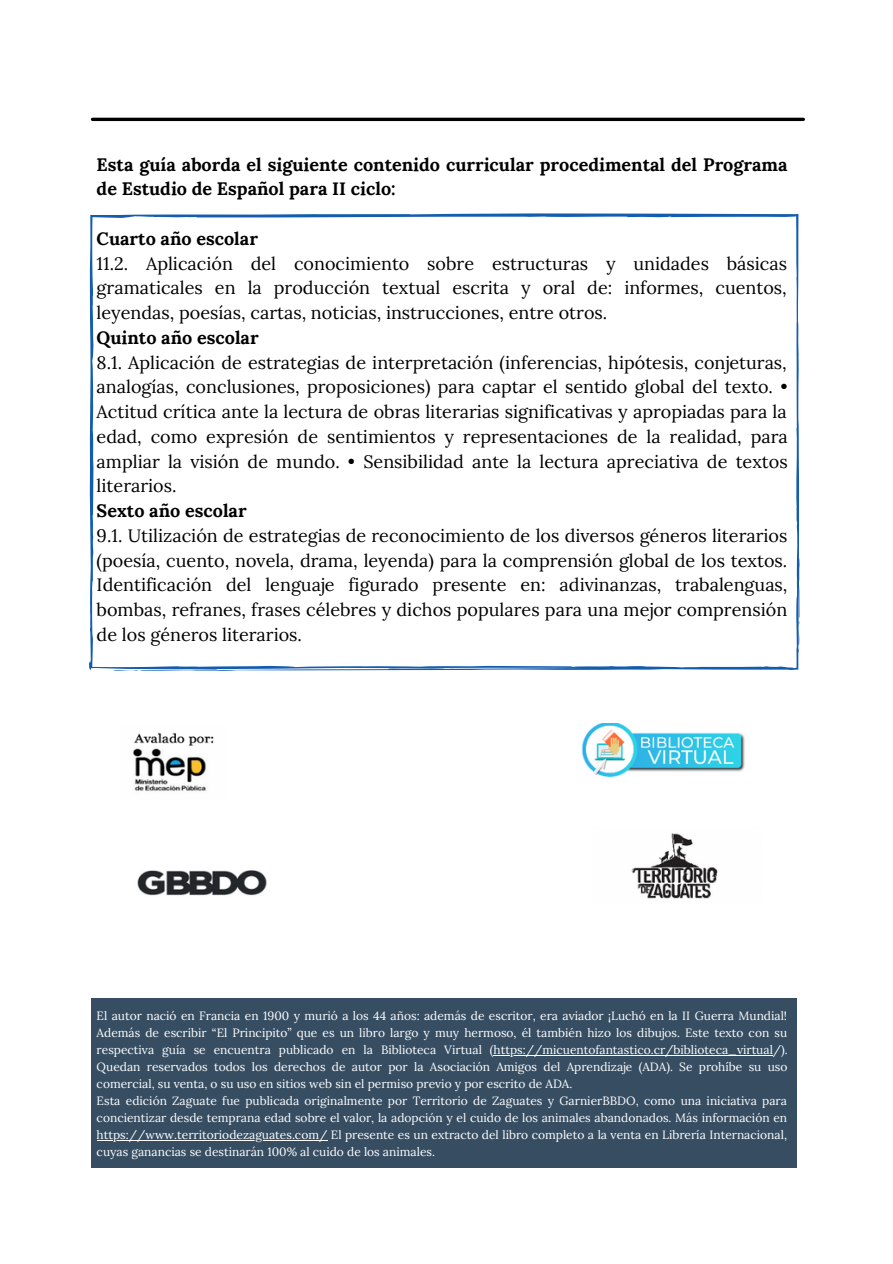
<style>
.page{position:relative;width:893px;height:1264px;background:#fff}
.page>*{position:absolute;margin:0;border:0;box-sizing:border-box;transform-origin:0 0}
.t1{font:18px/24.8px "Lora";color:#000;text-align:justify}
.t2{font:700 18px/24.8px "Lora";color:#000}
.t3{font:12px/17px "Lora";color:#fff}
</style>
<div class="page">
<div style="left:92px;top:998px;width:704px;height:169px;background:#364d62"></div>
<hr style="left:92px;top:118px;width:711px;height:3px;background:#000">
<img style="left:133px;top:723px;width:612px;height:176px">
<hr style="left:493px;top:1054px;width:279px;height:1px;background:#fff">
<hr style="left:97px;top:1139px;width:230px;height:1px;background:#fff">
<svg style="left:89px;top:213px;width:710px;height:458px"></svg>
<p class="t2" style="left:97px;top:152px;width:692px">Esta guía aborda el siguiente contenido curricular procedimental del Programa de Estudio de Español para II ciclo:</p>
<p class="t2" style="left:97px;top:226px;width:163px">Cuarto año escolar</p>
<p class="t1" style="left:97px;top:251px;width:692px">11.2. Aplicación del conocimiento sobre estructuras y unidades básicas gramaticales en la producción textual escrita y oral de: informes, cuentos, leyendas, poesías, cartas, noticias, instrucciones, entre otros.</p>
<p class="t2" style="left:97px;top:325px;width:163px">Quinto año escolar</p>
<p class="t1" style="left:97px;top:349px;width:692px">8.1. Aplicación de estrategias de interpretación (inferencias, hipótesis, conjeturas, analogías, conclusiones, proposiciones) para captar el sentido global del texto. • Actitud crítica ante la lectura de obras literarias significativas y apropiadas para la edad, como expresión de sentimientos y representaciones de la realidad, para ampliar la visión de mundo. • Sensibilidad ante la lectura apreciativa de textos literarios.</p>
<p class="t2" style="left:97px;top:498px;width:151px">Sexto año escolar</p>
<p class="t1" style="left:97px;top:523px;width:692px">9.1. Utilización de estrategias de reconocimiento de los diversos géneros literarios (poesía, cuento, novela, drama, leyenda) para la comprensión global de los textos.<br>Identificación del lenguaje figurado presente en: adivinanzas, trabalenguas, bombas, refranes, frases célebres y dichos populares para una mejor comprensión de los géneros literarios.</p>
<p class="t3" style="left:97px;top:1006px;width:692px">El autor nació en Francia en 1900 y murió a los 44 años: además de escritor, era aviador ¡Luchó en la II Guerra Mundial!<br>Además de escribir “El Principito” que es un libro largo y muy hermoso, él también hizo los dibujos. Este texto con su respectiva guía se encuentra publicado en la Biblioteca Virtual (https://micuentofantastico.cr/biblioteca_virtual/).<br>Quedan reservados todos los derechos de autor por la Asociación Amigos del Aprendizaje (ADA). Se prohíbe su uso comercial, su venta, o su uso en sitios web sin el permiso previo y por escrito de ADA.<br>Esta edición Zaguate fue publicada originalmente por Territorio de Zaguates y GarnierBBDO, como una iniciativa para concientizar desde temprana edad sobre el valor, la adopción y el cuido de los animales abandonados. Más información en https://www.territoriodezaguates.com/ El presente es un extracto del libro completo a la venta en Librería Internacional, cuyas ganancias se destinarán 100% al cuido de los animales.</p>
</div>
